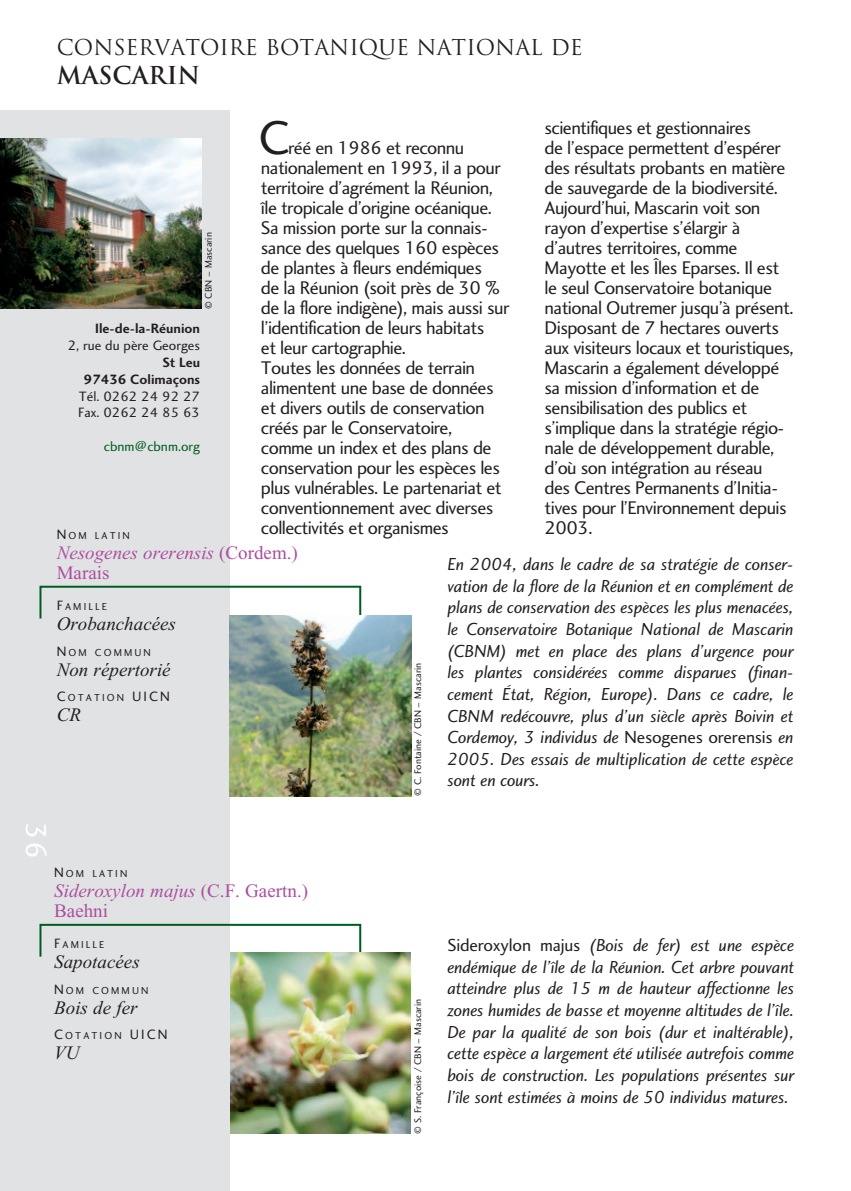
<style>
.page{position:relative;width:851px;height:1191px;background:#fff}
.page>*{position:absolute;margin:0;border:0;box-sizing:border-box;transform-origin:0 0}
.t1{font:49px "Charlotte Sans Book Plain";color:#231f20}
.t2{font:30px "Charlotte Sans Book Plain";color:#fff}
.t3{font:700 24px "Trajan";color:#231f20}
.t4{font:21.2px "Trajan";color:#231f20}
.t5{font:19px/20px "Charlotte Sans Book Plain";letter-spacing:-.03em;color:#231f20}
.t6{font:italic 19px "Times New Roman";color:#231f20}
.t7{font:19px/20px "Times New Roman";color:#ab4e9e}
.t8{font:italic 19px/20px "Times New Roman";color:#ab4e9e}
.t9{font:18px/21.6px "Charlotte Sans Book Italic Plain";letter-spacing:-.01em;color:#231f20;text-align:justify}
.t10{font:14px/16.8px "Charlotte Sans Book Plain";color:#231f20}
.t11{font:14px/16.8px "Charlotte Sans Bold Plain";color:#231f20;text-align:right}
.t12{font:14px "Charlotte Sans Book Plain";color:#015c21}
.t13{font:14px "Charlotte Sans Book Plain";color:#231f20}
.t14{font:10.4px "Charlotte Sans Book Plain";letter-spacing:.2em;color:#231f20}
.t15{font:10px "Charlotte Sans Book Plain";color:#231f20}
.s1{font-family:"Charlotte Sans Book Plain"}
.s2{font-size:14px}
.s3{font-style:normal}
.s4{font-style:italic}
</style>
<div class="page">
<div style="left:0;top:110px;width:230px;height:1081px;background:#e1e2e4"></div>
<img style="left:0;top:139px;width:201px;height:170px">
<svg style="left:39px;top:585px;width:323px;height:37px"></svg>
<img style="left:230px;top:615px;width:181px;height:181px">
<svg style="left:39px;top:923px;width:323px;height:34px"></svg>
<img style="left:230px;top:952px;width:180px;height:181px">
<p class="t4" style="left:57px;top:35px;width:527px">CONSERVATOIRE BOTANIQUE NATIONAL DE</p>
<p class="t3" style="left:57px;top:60px;width:145px">MASCARIN</p>
<p class="t5" style="left:544px;top:117px;width:250px">scientifiques et gestionnaires<br>de l’espace permettent d’espérer des résultats probants en matière de sauvegarde de la biodiversité.<br>Aujourd’hui, Mascarin voit son rayon d’expertise s’élargir à d’autres territoires, comme<br>Mayotte et les Îles Eparses. Il est le seul Conservatoire botanique national Outremer jusqu’à présent.<br>Disposant de 7 hectares ouverts aux visiteurs locaux et touristiques,<br>Mascarin a également développé sa mission d’information et de sensibilisation des publics et s’implique dans la stratégie régio&shy;nale de développement durable, d’où son intégration au réseau<br>des Centres Permanents d’Initia&shy;tives pour l’Environnement depuis<br>2003.</p>
<p class="t9" style="left:447px;top:553px;width:347px">En 2004, dans le cadre de sa stratégie de conser&shy;vation de la flore de la Réunion et en complément de plans de conservation des espèces les plus menacées, le Conservatoire Botanique National de Mascarin (CBNM) met en place des plans d’urgence pour les plantes considérées comme disparues (finan&shy;cement État, Région, Europe). Dans ce cadre, le CBNM redécouvre, plus d’un siècle après Boivin et Cordemoy, 3 individus de <span class="s1">Nesogenes orerensis</span> en 2005. Des essais de multiplication de cette espèce sont en cours.</p>
<h1 class="t1" style="left:258px;top:108px;width:33px">C</h1>
<p class="t5" style="left:261px;top:137px;width:250px;text-indent:27px">réé en 1986 et reconnu nationalement en 1993, il a pour territoire d’agrément la Réunion, île tropicale d’origine océanique.<br>Sa mission porte sur la connais&shy;sance des quelques 160 espèces de plantes à fleurs endémiques<br>de la Réunion (soit près de 30 % de la flore indigène), mais aussi sur l’identification de leurs habitats<br>et leur cartographie.<br>Toutes les données de terrain alimentent une base de données et divers outils de conservation créés par le Conservatoire,<br>comme un index et des plans de conservation pour les espèces les plus vulnérables. Le partenariat et conventionnement avec diverses collectivités et organismes</p>
<p class="t15" style="left:202px;top:309px;width:78px;rotate:-90deg">© CBN – Mascarin</p>
<p class="t11" style="left:95px;top:320px;width:106px">Ile-de-la-Réunion</p>
<p class="t10" style="left:68px;top:337px;width:134px">2, rue du père Georges</p>
<p class="t11" style="left:84px;top:354px;width:118px">St Leu<br>97436 Colimaçons</p>
<p class="t10" style="left:78px;top:387px;width:123px">Tél. 0262 24 92 27<br>Fax. 0262 24 85 63</p>
<p class="t12" style="left:104px;top:438px;width:98px">cbnm@cbnm.org</p>
<p class="t14" style="left:57px;top:529px;width:73px"><span class="s2">N</span>OM LATIN</p>
<p class="t8" style="left:57px;top:542px;width:243px">Nesogenes orerensis <span class="s3">(Cordem.)<br>Marais</span></p>
<p class="t14" style="left:57px;top:600px;width:52px"><span class="s2">F</span>AMILLE</p>
<p class="t6" style="left:57px;top:613px;width:121px">Orobanchacées</p>
<p class="t14" style="left:57px;top:646px;width:94px"><span class="s2">N</span>OM COMMUN</p>
<p class="t6" style="left:57px;top:659px;width:115px">Non répertorié</p>
<p class="t14" style="left:57px;top:691px;width:85px"><span class="s2">C</span>OTATION <span class="s2">UIC</span></p>
<p class="t13" style="left:160px;top:688px;width:11px">N</p>
<p class="t6" style="left:57px;top:705px;width:26px">CR</p>
<p class="t15" style="left:412px;top:796px;width:134px;rotate:-90deg">© C. Fontaine / CBN – Mascarin</p>
<h2 class="t2" style="left:54px;top:822px;width:38px;rotate:90deg">36</h2>
<p class="t14" style="left:54px;top:867px;width:73px"><span class="s2">N</span>OM LATIN</p>
<p class="t7" style="left:54px;top:880px;width:255px"><span class="s4">Sideroxylon majus</span> (C.F. Gaertn.)<br>Baehni</p>
<p class="t14" style="left:54px;top:938px;width:52px"><span class="s2">F</span>AMILLE</p>
<p class="t6" style="left:54px;top:951px;width:87px">Sapotacées</p>
<p class="t14" style="left:54px;top:984px;width:94px"><span class="s2">N</span>OM COMMUN</p>
<p class="t6" style="left:54px;top:997px;width:85px">Bois de fer</p>
<p class="t14" style="left:54px;top:1029px;width:85px"><span class="s2">C</span>OTATION <span class="s2">UIC</span></p>
<p class="t13" style="left:158px;top:1026px;width:11px">N</p>
<p class="t6" style="left:54px;top:1042px;width:27px">VU</p>
<p class="t15" style="left:412px;top:1133px;width:136px;rotate:-90deg">© S. Françoise / CBN – Mascarin</p>
<p class="t9" style="left:447px;top:934px;width:348px"><span class="s1">Sideroxylon majus</span> (Bois de fer) est une espèce endémique de l’île de la Réunion. Cet arbre pouvant atteindre plus de 15 m de hauteur affectionne les zones humides de basse et moyenne altitudes de l’île.<br>De par la qualité de son bois (dur et inaltérable), cette espèce a largement été utilisée autrefois comme bois de construction. Les populations présentes sur l’île sont estimées à moins de 50 individus matures.</p>
</div>
